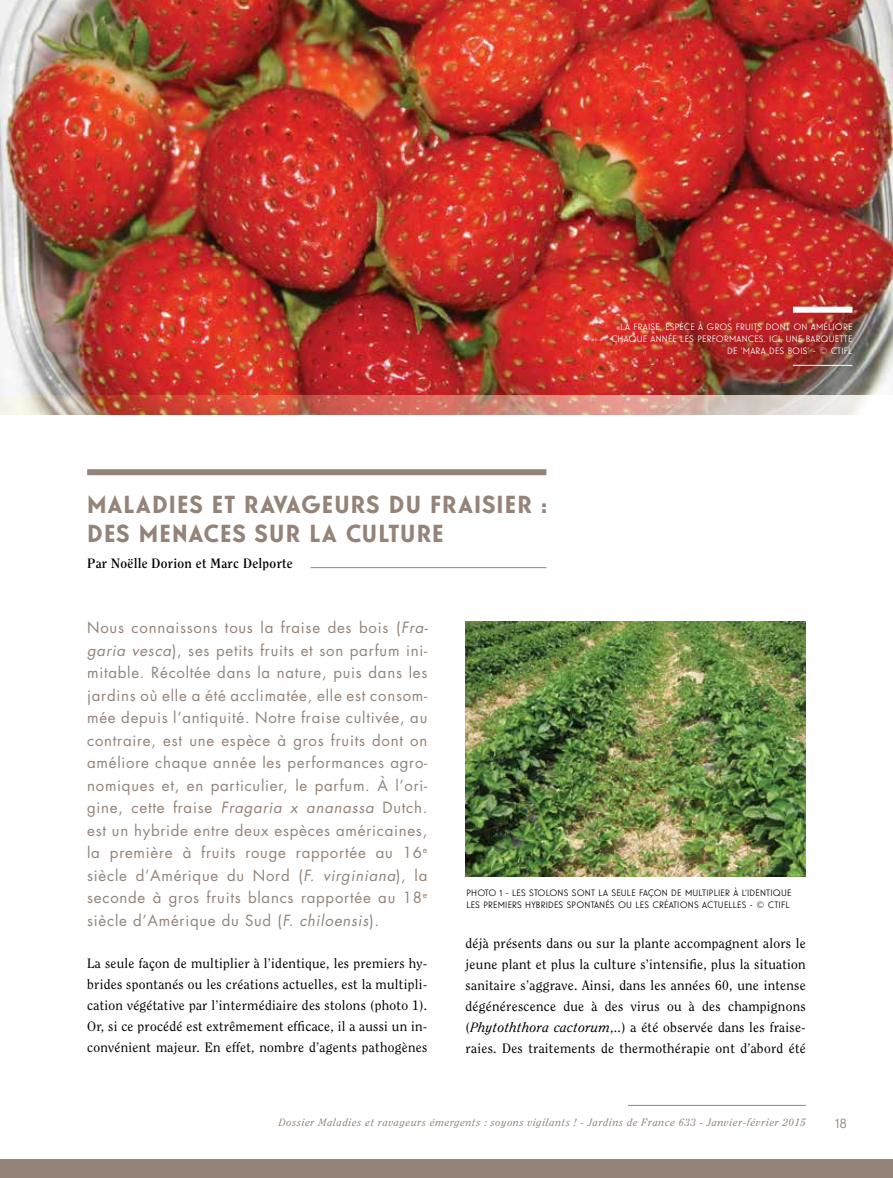
<style>
.page{position:relative;width:893px;height:1178px;background:#fff}
.page>*{position:absolute;margin:0;border:0;box-sizing:border-box;transform-origin:0 0}
.t1{font:700 24px/28.8px "Guildford Pro";letter-spacing:.05em;color:#938379}
.t2{font:15px/22.5px "Futura";letter-spacing:.05em;color:#938379;text-align:justify}
.t3{font:13.5px/21px "Clearface";letter-spacing:.02em;color:#000;text-align:justify}
.t4{font:700 13.5px "Clearface";letter-spacing:.02em;color:#000}
.t5{font:13.5px "Guildford Pro";color:#938379}
.t6{font:italic 10.5px "Clearface";letter-spacing:.06em;color:#938379}
.t7{font:9px/12px "Guildford Pro";letter-spacing:.02em;color:#000}
.t8{font:9px/12px "Guildford Pro";letter-spacing:.02em;color:#fff;text-align:right}
.s1{font-style:italic}
</style>
<div class="page">
<hr style="left:628px;top:1105px;width:178px;height:1px;background:#938379">
<div style="left:0;top:1160px;width:892px;height:18px;background:#938379"></div>
<img style="left:0;top:0;width:892px;height:396px">
<div style="left:793px;top:307px;width:59px;height:6px;background:#fff"></div>
<hr style="left:793px;top:365px;width:59px;height:1px;background:#fff">
<div style="left:87px;top:469px;width:459px;height:6px;background:#938379"></div>
<hr style="left:310px;top:567px;width:236px;height:1px;background:#938379">
<img style="left:0;top:396px;width:866px;height:19px">
<img style="left:466px;top:621px;width:340px;height:256px">
<h1 class="t1" style="left:87px;top:490px;width:462px">MALADIES ET RAVAGEURS DU FRAISIER :<br>DES MENACES SUR LA CULTURE</h1>
<p class="t4" style="left:87px;top:555px;width:207px">Par Noëlle Dorion et Marc Delporte</p>
<p class="t8" style="left:611px;top:321px;width:243px">«LA FRAISE, ESPÈCE À GROS FRUITS DONT ON AMÉLIORE<br>CHAQUE ANNÉE LES PERFORMANCES. ICI, UNE BARQUETTE<br>DE ‘MARA DES BOIS’ - © CTIFL</p>
<p class="t2" style="left:87px;top:616px;width:342px">Nous connaissons tous la fraise des bois (<span class="s1">Fra&shy;garia vesca</span>), ses petits fruits et son parfum ini&shy;mitable. Récoltée dans la nature, puis dans les jardins où elle a été acclimatée, elle est consom&shy;mée depuis l’antiquité. Notre fraise cultivée, au contraire, est une espèce à gros fruits dont on améliore chaque année les performances agro&shy;nomiques et, en particulier, le parfum. À l’ori&shy;gine, cette fraise <span class="s1">Fragaria x ananassa</span> Dutch. est un hybride entre deux espèces américaines, la première à fruits rouge rapportée au 16<sup>e </sup>siècle d’Amérique du Nord (<span class="s1">F. virginiana</span>), la seconde à gros fruits blancs rapportée au 18<sup>e </sup>siècle d’Amérique du Sud (<span class="s1">F. chiloensis</span>).</p>
<p class="t3" style="left:87px;top:952px;width:342px">La seule façon de multiplier à l’identique, les premiers hy&shy;brides spontanés ou les créations actuelles, est la multipli&shy;cation végétative par l’intermédiaire des stolons (photo 1).<br>Or, si ce procédé est extrêmement efficace, il a aussi un in&shy;convénient majeur. En effet, nombre d’agents pathogènes</p>
<p class="t7" style="left:466px;top:887px;width:327px">PHOTO 1 - LES STOLONS SONT LA SEULE FAÇON DE MULTIPLIER À L’IDENTIQUE<br>LES PREMIERS HYBRIDES SPONTANÉS OU LES CRÉATIONS ACTUELLES - © CTIFL</p>
<p class="t3" style="left:466px;top:932px;width:342px">déjà présents dans ou sur la plante accompagnent alors le jeune plant et plus la culture s’intensifie, plus la situation sanitaire s’aggrave. Ainsi, dans les années 60, une intense dégénérescence due à des virus ou à des champignons (<span class="s1">Phytoththora cactorum</span>,..) a été observée dans les fraise&shy;raies. Des traitements de thermothérapie ont d’abord été</p>
<p class="t6" style="left:279px;top:1116px;width:528px">Dossier Maladies et ravageurs émergents : soyons vigilants ! - Jardins de France 633 - Janvier-février 2015</p>
<p class="t5" style="left:836px;top:1114px;width:12px">18</p>
</div>
